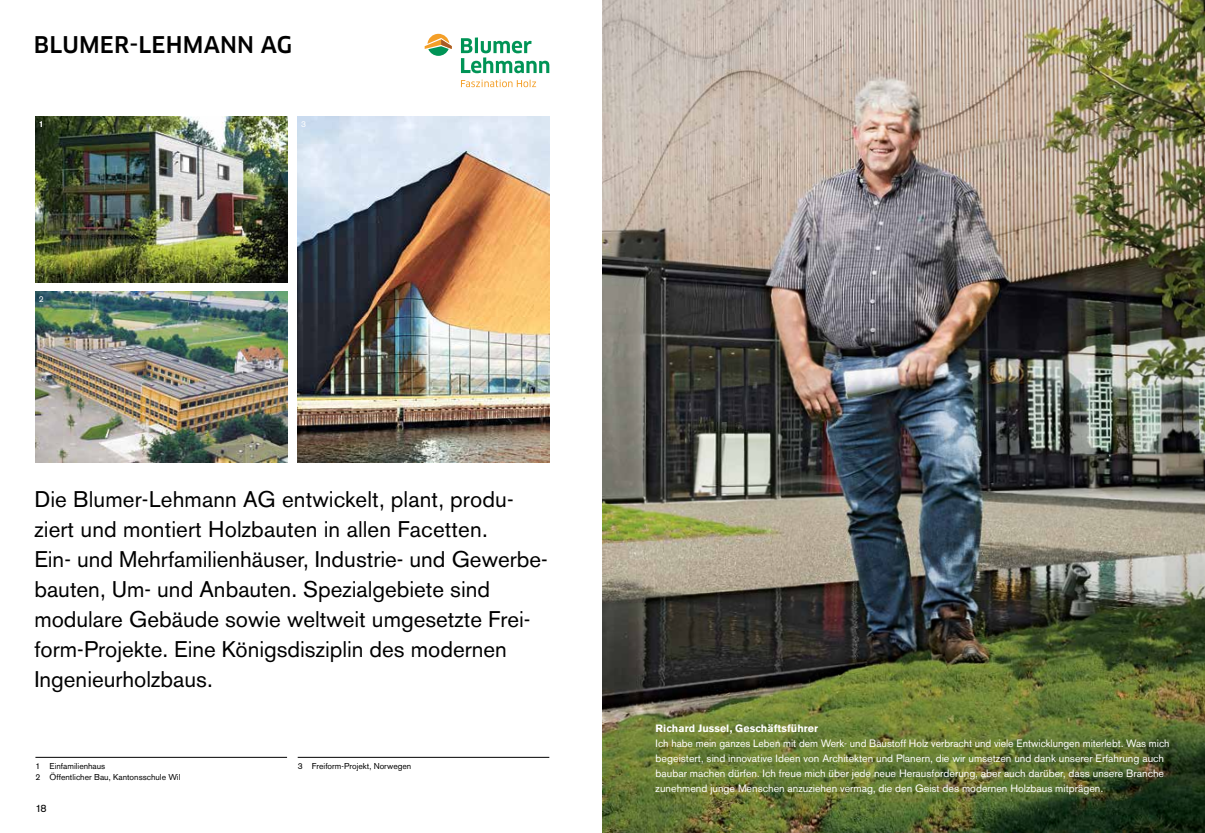
<style>
.page{position:relative;width:1205px;height:833px;background:#fff}
.page>*{position:absolute;margin:0;border:0;box-sizing:border-box;transform-origin:0 0}
.t1{font:22.5px/30px "Akzidenz Grotesk BQ";color:#000}
.t2{font:500 22.5px "Clan OT";letter-spacing:.01em;color:#000}
.t3{font:10.62px/15px "Akzidenz Grotesk BQ";color:#fff}
.t4{font:700 10.62px "Akzidenz Grotesk BQ";letter-spacing:.005em;color:#fff}
.t5{font:10.62px "Akzidenz Grotesk BQ";color:#000}
.t6{font:8.5px/11.2px "Akzidenz Grotesk BQ";color:#000}
.t7{font:8.5px "Akzidenz Grotesk BQ";color:#fff}
</style>
<div class="page">
<hr style="left:475px;top:37px;width:3px;height:16px;background:#009456">
<svg style="left:461px;top:38px;width:88px;height:35px"></svg>
<svg style="left:461px;top:80px;width:75px;height:7px"></svg>
<svg style="left:425px;top:34px;width:27px;height:22px"></svg>
<img style="left:602px;top:0;width:603px;height:833px">
<img style="left:35px;top:117px;width:252px;height:165px">
<img style="left:35px;top:292px;width:252px;height:170px">
<img style="left:298px;top:117px;width:251px;height:345px">
<hr style="left:35px;top:757px;width:252px;height:1px;background:#000">
<hr style="left:298px;top:757px;width:251px;height:1px;background:#000">
<h1 class="t2" style="left:34px;top:32px;width:260px">BLUMER-LEHMANN AG</h1>
<p class="t7" style="left:39px;top:119px;width:6px">1</p>
<p class="t7" style="left:301px;top:119px;width:6px">3</p>
<p class="t7" style="left:39px;top:294px;width:6px">2</p>
<p class="t1" style="left:34px;top:484px;width:515px">Die Blumer-Lehmann AG entwickelt, plant, produ&shy;ziert und montiert Holzbauten in allen Facetten.<br>Ein- und Mehrfamilienhäuser, Industrie- und Gewerbe&shy;bauten, Um- und Anbauten. Spezialgebiete sind modulare Gebäude sowie weltweit umgesetzte Frei&shy;form-Projekte. Eine Königsdisziplin des modernen Ingenieurholzbaus.</p>
<p class="t6" style="left:35px;top:760px;width:147px">1 Einfamilienhaus<br>2 Öffentlicher Bau, Kantonsschule Wil</p>
<p class="t6" style="left:298px;top:760px;width:115px">3 Freiform-Projekt, Norwegen</p>
<p class="t5" style="left:35px;top:801px;width:13px">18</p>
<p class="t4" style="left:656px;top:722px;width:164px">Richard Jussel, Geschäftsführer</p>
<p class="t3" style="left:656px;top:736px;width:515px">Ich habe mein ganzes Leben mit dem Werk- und Baustoff Holz verbracht und viele Entwicklungen miterlebt. Was mich begeistert, sind innovative Ideen von Architekten und Planern, die wir umsetzen und dank unserer Erfahrung auch baubar machen dürfen. Ich freue mich über jede neue Herausforderung, aber auch darüber, dass unsere Branche zunehmend junge Menschen anzuziehen vermag, die den Geist des modernen Holzbaus mitprägen.</p>
</div>
